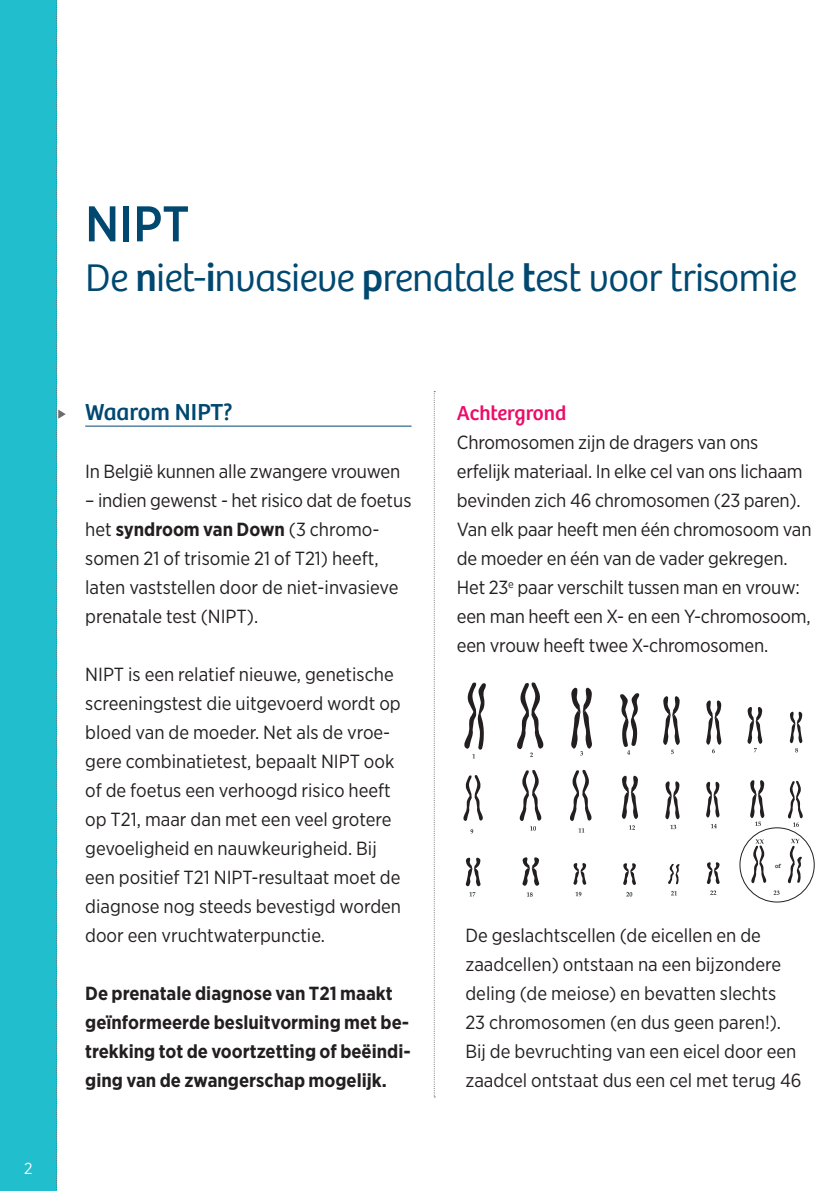
<style>
.page{position:relative;width:840px;height:1191px;background:#fff}
.page>*{position:absolute;margin:0;border:0;box-sizing:border-box;transform-origin:0 0}
.t1{font:500 50px "Gotham Narrow";color:#014871}
.t2{font:300 40px "Bree";letter-spacing:-.02em;color:#014871}
.t3{font:24px "Bree";color:#014871}
.t4{font:21px "Bree";color:#ec0c6a}
.t5{font:19px/29px "Gotham Narrow";color:#231f20}
.t6{font:700 19px/29px "Gotham Narrow";color:#231f20}
.t7{font:16px "Gotham Narrow";color:#fff}
.t8{font:600 6.2px "American Typewriter";color:#231f20}
.s1{font-weight:400}
.s2{font-weight:700}
</style>
<div class="page">
<div style="left:0;top:0;width:57px;height:1191px;background:#21bece"></div>
<svg style="left:56px;top:0;width:10px;height:1190px"></svg>
<hr style="left:85px;top:426px;width:326px;height:1px;background:#014871">
<svg style="left:433px;top:391px;width:2px;height:706px"></svg>
<svg style="left:465px;top:857px;width:15px;height:29px"></svg>
<svg style="left:522px;top:857px;width:17px;height:28px"></svg>
<svg style="left:573px;top:863px;width:13px;height:21px"></svg>
<svg style="left:623px;top:863px;width:12px;height:22px"></svg>
<svg style="left:706px;top:862px;width:13px;height:22px"></svg>
<svg style="left:621px;top:775px;width:17px;height:44px"></svg>
<svg style="left:706px;top:781px;width:13px;height:36px"></svg>
<svg style="left:463px;top:775px;width:20px;height:46px"></svg>
<svg style="left:570px;top:770px;width:21px;height:51px"></svg>
<svg style="left:668px;top:864px;width:11px;height:20px"></svg>
<svg style="left:464px;top:682px;width:21px;height:76px"></svg>
<svg style="left:469px;top:892px;width:6px;height:4px"></svg>
<svg style="left:526px;top:892px;width:6px;height:4px"></svg>
<svg style="left:575px;top:891px;width:6px;height:5px"></svg>
<svg style="left:626px;top:892px;width:6px;height:4px"></svg>
<svg style="left:671px;top:891px;width:5px;height:4px"></svg>
<svg style="left:710px;top:890px;width:5px;height:5px"></svg>
<svg style="left:750px;top:839px;width:16px;height:44px"></svg>
<svg style="left:787px;top:838px;width:14px;height:45px"></svg>
<svg style="left:519px;top:770px;width:22px;height:60px"></svg>
<svg style="left:578px;top:828px;width:6px;height:4px"></svg>
<svg style="left:629px;top:825px;width:5px;height:4px"></svg>
<svg style="left:665px;top:781px;width:14px;height:48px"></svg>
<svg style="left:710px;top:824px;width:6px;height:4px"></svg>
<svg style="left:750px;top:780px;width:14px;height:46px"></svg>
<svg style="left:788px;top:781px;width:14px;height:46px"></svg>
<svg style="left:517px;top:682px;width:26px;height:75px"></svg>
<svg style="left:571px;top:687px;width:21px;height:68px"></svg>
<svg style="left:773px;top:890px;width:6px;height:5px"></svg>
<svg style="left:620px;top:693px;width:19px;height:61px"></svg>
<svg style="left:663px;top:696px;width:16px;height:58px"></svg>
<svg style="left:706px;top:700px;width:15px;height:53px"></svg>
<svg style="left:747px;top:707px;width:15px;height:45px"></svg>
<svg style="left:789px;top:711px;width:13px;height:41px"></svg>
<div style="left:739px;top:827px;width:75px;height:75px;border:1px solid #231f20;border-radius:50%"></div>
<p class="t7" style="left:24px;top:1158px;width:10px">2</p>
<h1 class="t1" style="left:85px;top:192px;width:106px">NIPT</h1>
<h2 class="t2" style="left:85px;top:255px;width:713px">De <span class="s1">n</span>iet-<span class="s1">i</span>nvasieve <span class="s1">p</span>renatale <span class="s1">t</span>est voor trisomie</h2>
<p class="t3" style="left:85px;top:398px;width:149px">Waarom NIPT?</p>
<p class="t5" style="left:85px;top:456px;width:316px">In België kunnen alle zwangere vrouwen</p>
<p class="t5" style="left:85px;top:485px;width:327px">– indien gewenst - het risico dat de foetus het <span class="s2">syndroom van Down</span> (3 chromo&shy;somen 21 of trisomie 21 of T21) heeft, laten vaststellen door de niet-invasieve prenatale test (NIPT).</p>
<p class="t5" style="left:85px;top:659px;width:317px">NIPT is een relatief nieuwe, genetische screeningstest die uitgevoerd wordt op bloed van de moeder. Net als de vroe&shy;gere combinatietest, bepaalt NIPT ook of de foetus een verhoogd risico heeft op T21, maar dan met een veel grotere gevoeligheid en nauwkeurigheid. Bij een positief T21 NIPT-resultaat moet de diagnose nog steeds bevestigd worden door een vruchtwaterpunctie.</p>
<p class="t6" style="left:85px;top:979px;width:327px">De prenatale diagnose van T21 maakt geïnformeerde besluitvorming met be&shy;trekking tot de voortzetting of beëindi&shy;ging van de zwangerschap mogelijk.</p>
<p class="t4" style="left:456px;top:401px;width:111px">Achtergrond</p>
<p class="t5" style="left:456px;top:427px;width:356px">Chromosomen zijn de dragers van ons erfelijk materiaal. In elke cel van ons lichaam bevinden zich 46 chromosomen (23 paren).<br>Van elk paar heeft men één chromosoom van de moeder en één van de vader gekregen.<br>Het 23<sup>e</sup> paar verschilt tussen man en vrouw: een man heeft een X- en een Y-chromosoom, een vrouw heeft twee X-chromosomen.</p>
<p class="t8" style="left:774px;top:861px;width:7px">of</p>
<p class="t5" style="left:465px;top:920px;width:337px">De geslachtscellen (de eicellen en de zaadcellen) ontstaan na een bijzondere deling (de meiose) en bevatten slechts<br>23 chromosomen (en dus geen paren!).<br>Bij de bevruchting van een eicel door een zaadcel ontstaat dus een cel met terug 46</p>
</div>
